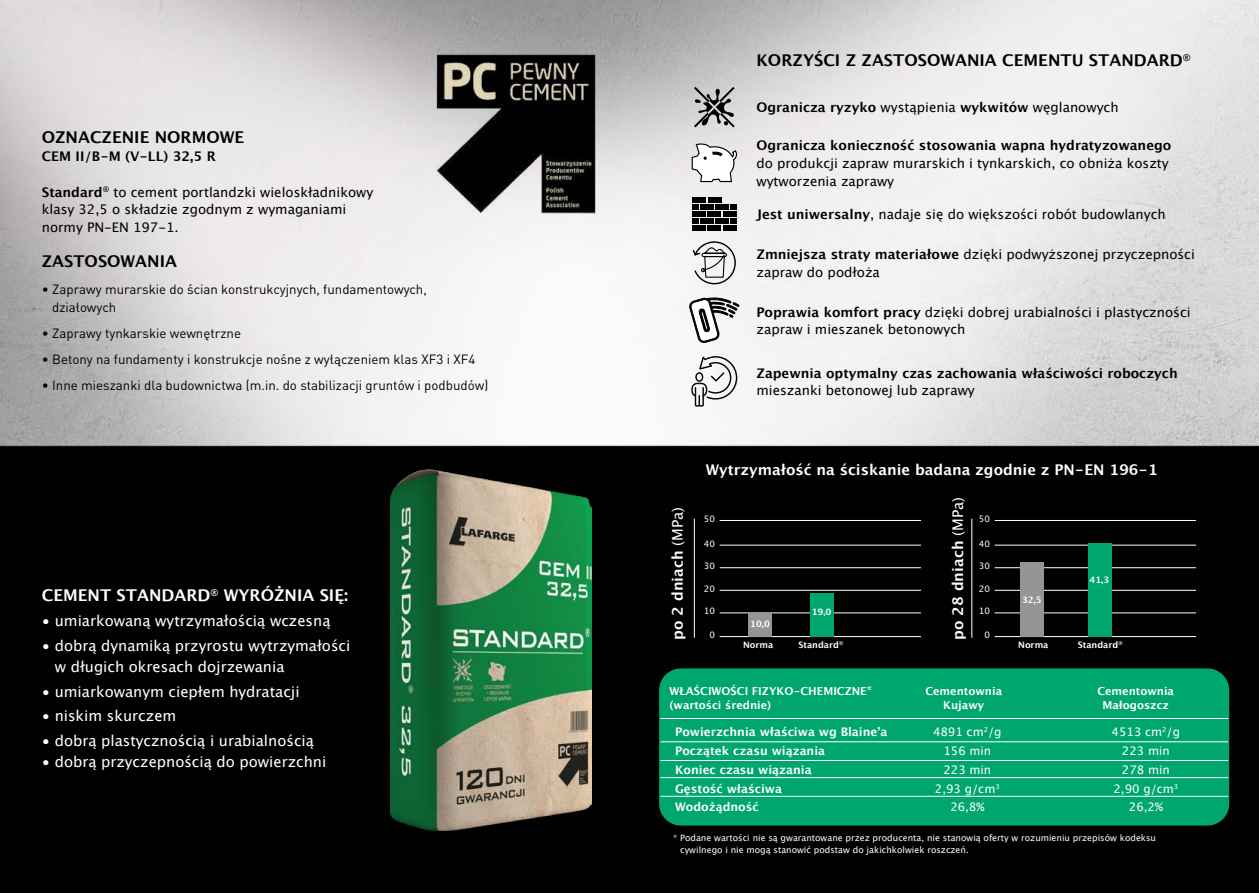
<style>
.page{position:relative;width:1259px;height:893px;background:#fff}
.page>*{position:absolute;margin:0;border:0;box-sizing:border-box;transform-origin:0 0}
.t1{font:700 16.2px "Lucida Grande";color:#000}
.t2{font:700 16.2px "Lucida Grande";color:#fff}
.t3{font:14.7px/20.7px "Lucida Grande";color:#fff}
.t4{font:700 14.7px "Lucida Grande";color:#fff}
.t5{font:13.35px/17.7px "Lucida Grande";color:#000}
.t6{font:13.35px/17.7px "DIN Pl";color:#000}
.t7{font:700 13.35px "Lucida Grande";color:#000}
.t8{font:700 11.85px "Lucida Grande";color:#fff}
.t9{font:11.85px "Lucida Grande";color:#fff}
.t10{font:700 10.95px "Lucida Grande";color:#fff}
.t11{font:8.85px/11.9px "Lucida Grande";color:#fff}
.t12{font:700 8.85px "Lucida Grande";color:#fff}
.s1{font-weight:700}
.s2{font-weight:400}
</style>
<div class="page">
<img style="left:0;top:0;width:1259px;height:893px">
<img style="left:395px;top:26px;width:226px;height:224px">
<div style="left:659px;top:668px;width:570px;height:157px;background:#00a76d;border-radius:22px"></div>
<hr style="left:660px;top:718px;width:568px;height:1px;background:#fff">
<hr style="left:660px;top:741px;width:568px;height:1px;background:#fff">
<hr style="left:660px;top:760px;width:568px;height:1px;background:#fff">
<hr style="left:660px;top:777px;width:568px;height:1px;background:#fff">
<hr style="left:660px;top:796px;width:568px;height:1px;background:#fff">
<hr style="left:719px;top:636px;width:202px;height:1px;background:#fff">
<hr style="left:719px;top:545px;width:202px;height:1px;background:#fff">
<hr style="left:719px;top:520px;width:202px;height:1px;background:#fff">
<hr style="left:719px;top:590px;width:202px;height:1px;background:#fff">
<hr style="left:719px;top:567px;width:202px;height:1px;background:#fff">
<hr style="left:719px;top:612px;width:202px;height:1px;background:#fff">
<div style="left:748px;top:613px;width:23px;height:24px;background:#939597"></div>
<div style="left:809px;top:593px;width:24px;height:43px;background:#00a76d"></div>
<hr style="left:994px;top:636px;width:202px;height:1px;background:#fff">
<hr style="left:994px;top:545px;width:202px;height:1px;background:#fff">
<hr style="left:994px;top:520px;width:202px;height:1px;background:#fff">
<hr style="left:994px;top:590px;width:202px;height:1px;background:#fff">
<hr style="left:994px;top:567px;width:202px;height:1px;background:#fff">
<hr style="left:994px;top:612px;width:202px;height:1px;background:#fff">
<div style="left:1087px;top:543px;width:24px;height:94px;background:#00a76d"></div>
<hr style="left:694px;top:519px;width:1px;height:119px;background:#fff">
<hr style="left:971px;top:519px;width:1px;height:119px;background:#fff">
<div style="left:1020px;top:562px;width:24px;height:75px;background:#939597"></div>
<svg style="left:694px;top:87px;width:40px;height:40px;background:#8c8c8c"></svg>
<svg style="left:691px;top:143px;width:45px;height:40px"></svg>
<div style="left:692px;top:225px;width:13px;height:6px;background:#000"></div>
<div style="left:700px;top:218px;width:13px;height:6px;background:#000"></div>
<div style="left:715px;top:218px;width:13px;height:6px;background:#000"></div>
<svg style="left:692px;top:218px;width:6px;height:6px"></svg>
<svg style="left:730px;top:218px;width:6px;height:6px"></svg>
<div style="left:708px;top:225px;width:13px;height:6px;background:#000"></div>
<div style="left:723px;top:225px;width:13px;height:6px;background:#000"></div>
<div style="left:692px;top:211px;width:13px;height:6px;background:#000"></div>
<div style="left:700px;top:204px;width:13px;height:6px;background:#000"></div>
<div style="left:715px;top:204px;width:13px;height:6px;background:#000"></div>
<svg style="left:692px;top:204px;width:6px;height:6px"></svg>
<svg style="left:730px;top:204px;width:6px;height:6px"></svg>
<div style="left:708px;top:211px;width:13px;height:6px;background:#000"></div>
<div style="left:692px;top:197px;width:14px;height:6px;background:#000"></div>
<div style="left:708px;top:197px;width:13px;height:6px;background:#000"></div>
<div style="left:723px;top:211px;width:13px;height:6px;background:#000"></div>
<svg style="left:693px;top:241px;width:43px;height:43px"></svg>
<svg style="left:689px;top:297px;width:50px;height:46px"></svg>
<svg style="left:691px;top:356px;width:46px;height:51px"></svg>
<img style="left:391px;top:469px;width:200px;height:362px">
<p class="t1" style="left:42px;top:125px;width:204px">OZNACZENIE NORMOWE</p>
<p class="t7" style="left:42px;top:146px;width:176px">CEM II/B-M (V-LL) 32,5 R</p>
<p class="t5" style="left:42px;top:183px;width:333px"><span class="s1">Standard</span><sup>®</sup> to cement portlandzki wieloskładnikowy klasy 32,5 o składzie zgodnym z wymaganiami normy PN-EN 197-1.</p>
<p class="t1" style="left:42px;top:248px;width:137px">ZASTOSOWANIA</p>
<p class="t6" style="left:52px;top:280px;width:376px;text-indent:-10px">• Zaprawy murarskie do ścian konstrukcyjnych, fundamentowych, działowych</p>
<p class="t6" style="left:42px;top:324px;width:201px">• Zaprawy tynkarskie wewnętrzne</p>
<p class="t6" style="left:42px;top:350px;width:435px">• Betony na fundamenty i konstrukcje nośne z wyłączeniem klas XF3 i XF4</p>
<p class="t6" style="left:42px;top:376px;width:448px">• Inne mieszanki dla budownictwa (m.in. do stabilizacji gruntów i podbudów)</p>
<p class="t2" style="left:42px;top:582px;width:308px">CEMENT STANDARD<sup>®</sup> WYRÓŻNIA SIĘ:</p>
<p class="t3" style="left:42px;top:611px;width:290px">• umiarkowaną wytrzymałością wczesną</p>
<p class="t3" style="left:55px;top:636px;width:297px;text-indent:-13px">• dobrą dynamiką przyrostu wytrzymałości w długich okresach dojrzewania</p>
<p class="t3" style="left:42px;top:681px;width:259px">• umiarkowanym ciepłem hydratacji</p>
<p class="t3" style="left:42px;top:706px;width:136px">• niskim skurczem</p>
<p class="t3" style="left:42px;top:731px;width:274px">• dobrą plastycznością i urabialnością</p>
<p class="t3" style="left:42px;top:751px;width:286px">• dobrą przyczepnością do powierzchni</p>
<p class="t1" style="left:756px;top:47px;width:436px">KORZYŚCI Z ZASTOSOWANIA CEMENTU STANDARD<sup>®</sup></p>
<p class="t7" style="left:756px;top:97px;width:364px">Ogranicza ryzyko <span class="s2">wystąpienia</span> wykwitów <span class="s2">węglanowych</span></p>
<p class="t7" style="left:756px;top:135px;width:416px">Ogranicza konieczność stosowania wapna hydratyzowanego</p>
<p class="t5" style="left:756px;top:155px;width:414px">do produkcji zapraw murarskich i tynkarskich, co obniża koszty wytworzenia zaprawy</p>
<p class="t5" style="left:756px;top:206px;width:411px"><span class="s1">Jest uniwersalny</span>, nadaje się do większości robót budowlanych</p>
<p class="t5" style="left:756px;top:246px;width:440px"><span class="s1">Zmniejsza straty materiałowe</span> dzięki podwyższonej przyczepności zapraw do podłoża</p>
<p class="t5" style="left:756px;top:303px;width:436px"><span class="s1">Poprawia komfort pracy</span> dzięki dobrej urabialności i plastyczności zapraw i mieszanek betonowych</p>
<p class="t7" style="left:756px;top:362px;width:423px">Zapewnia optymalny czas zachowania właściwości roboczych</p>
<p class="t5" style="left:756px;top:382px;width:220px">mieszanki betonowej lub zaprawy</p>
<p class="t4" style="left:706px;top:458px;width:453px">Wytrzymałość na ściskanie badana zgodnie z PN-EN 196-1</p>
<p class="t4" style="left:665px;top:640px;width:134px;rotate:-90deg">po 2 dniach <span class="s2">(MPa)</span></p>
<p class="t4" style="left:946px;top:640px;width:144px;rotate:-90deg">po 28 dniach <span class="s2">(MPa)</span></p>
<p class="t12" style="left:743px;top:637px;width:32px">Norma</p>
<p class="t12" style="left:798px;top:637px;width:46px">Standard<sup>®</sup></p>
<p class="t12" style="left:1077px;top:637px;width:46px">Standard<sup>®</sup></p>
<p class="t11" style="left:704px;top:513px;width:13px">50</p>
<p class="t11" style="left:978px;top:513px;width:13px">50</p>
<p class="t11" style="left:704px;top:538px;width:13px">40</p>
<p class="t11" style="left:978px;top:538px;width:13px">40</p>
<p class="t11" style="left:704px;top:560px;width:13px">30</p>
<p class="t11" style="left:704px;top:583px;width:13px">20</p>
<p class="t11" style="left:704px;top:605px;width:13px">10</p>
<p class="t11" style="left:709px;top:629px;width:7px">0</p>
<p class="t11" style="left:978px;top:560px;width:13px">30</p>
<p class="t11" style="left:978px;top:583px;width:13px">20</p>
<p class="t11" style="left:978px;top:605px;width:13px">10</p>
<p class="t11" style="left:984px;top:629px;width:7px">0</p>
<p class="t12" style="left:1089px;top:573px;width:21px">41,3</p>
<p class="t12" style="left:1022px;top:592px;width:21px">32,5</p>
<p class="t12" style="left:811px;top:605px;width:21px">19,0</p>
<p class="t12" style="left:750px;top:617px;width:21px">10,0</p>
<p class="t12" style="left:1018px;top:637px;width:32px">Norma</p>
<p class="t10" style="left:669px;top:682px;width:204px">WŁAŚCIWOŚCI FIZYKO-CHEMICZNE*</p>
<p class="t10" style="left:925px;top:682px;width:78px">Cementownia</p>
<p class="t10" style="left:1097px;top:682px;width:78px">Cementownia</p>
<p class="t10" style="left:669px;top:696px;width:103px">(wartości średnie)</p>
<p class="t10" style="left:943px;top:696px;width:42px">Kujawy</p>
<p class="t10" style="left:1102px;top:696px;width:68px">Małogoszcz</p>
<p class="t8" style="left:675px;top:722px;width:214px">Powierzchnia właściwa wg Blaine’a</p>
<p class="t9" style="left:933px;top:725px;width:70px">4891 cm<sup>2</sup>/g</p>
<p class="t9" style="left:1111px;top:725px;width:70px">4513 cm<sup>2</sup>/g</p>
<p class="t8" style="left:675px;top:741px;width:151px">Początek czasu wiązania</p>
<p class="t9" style="left:943px;top:744px;width:49px">156 min</p>
<p class="t9" style="left:1122px;top:744px;width:49px">223 min</p>
<p class="t8" style="left:675px;top:760px;width:138px">Koniec czasu wiązania</p>
<p class="t9" style="left:943px;top:763px;width:49px">223 min</p>
<p class="t9" style="left:1122px;top:763px;width:49px">278 min</p>
<p class="t8" style="left:675px;top:779px;width:108px">Gęstość właściwa</p>
<p class="t9" style="left:935px;top:782px;width:66px">2,93 g/cm<sup>3</sup></p>
<p class="t9" style="left:1113px;top:782px;width:66px">2,90 g/cm<sup>3</sup></p>
<p class="t8" style="left:675px;top:798px;width:85px">Wodożądność</p>
<p class="t9" style="left:950px;top:800px;width:35px">26,8%</p>
<p class="t9" style="left:1129px;top:800px;width:35px">26,2%</p>
<p class="t11" style="left:680px;top:832px;width:477px;text-indent:-7px">* Podane wartości nie są gwarantowane przez producenta, nie stanowią oferty w rozumieniu przepisów kodeksu cywilnego i nie mogą stanowić podstaw do jakichkolwiek roszczeń.</p>
</div>
